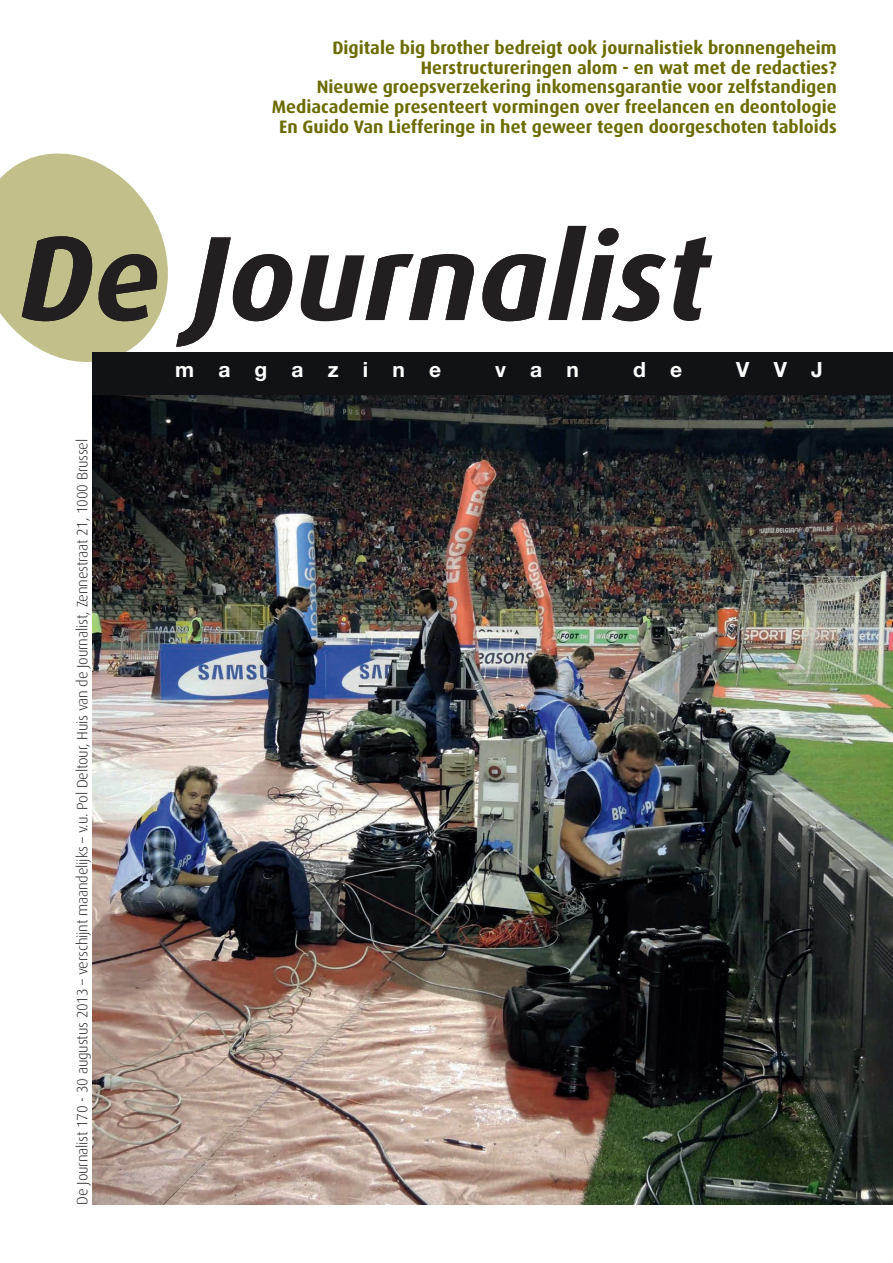
<style>
.page{position:relative;width:893px;height:1263px;background:#fff}
.page>*{position:absolute;margin:0;border:0;box-sizing:border-box;transform-origin:0 0}
.t1{font:italic 700 120px "Dax";color:#231f20}
.t2{font:700 21px "Helvetica Neue LT Std";letter-spacing:1.15em;color:#fff}
.t3{font:700 18px/19.8px "Dax";color:#6b6c00;text-align:right}
.t4{font:300 15px "Dax";letter-spacing:-.015em;color:#231f20}
</style>
<div class="page">
<img style="left:92px;top:395px;width:800px;height:809px">
<svg style="left:0;top:153px;width:181px;height:209px"></svg>
<div style="left:92px;top:353px;width:800px;height:42px;background:#101216"></div>
<p class="t3" style="left:272px;top:38px;width:566px">Digitale big brother bedreigt ook journalistiek bronnengeheim Herstructureringen alom - en wat met de redacties?<br>Nieuwe groepsverzekering inkomensgarantie voor zelfstandigen Mediacademie presenteert vormingen over freelancen en deontologie En Guido Van Liefferinge in het geweer tegen doorgeschoten tabloids</p>
<h1 class="t1" style="left:547px;top:211px;width:164px">l t</h1>
<h1 class="t1" style="left:19px;top:211px;width:648px">De Jo rna is</h1>
<h1 class="t1" style="left:296px;top:211px;width:70px">u</h1>
<p class="t4" style="left:74px;top:1204px;width:767px;rotate:-90deg">De Journalist 170 - 30 augustus 2013 – verschijnt maandelijks – v.u. Pol Deltour, Huis van de Journalist, Zennestraat 21, 1000 Brussel</p>
<p class="t2" style="left:175px;top:356px;width:267px">magazine</p>
<p class="t2" style="left:495px;top:356px;width:85px">van</p>
<p class="t2" style="left:633px;top:356px;width:51px">d e</p>
<p class="t2" style="left:736px;top:356px;width:88px">VVJ</p>
</div>
